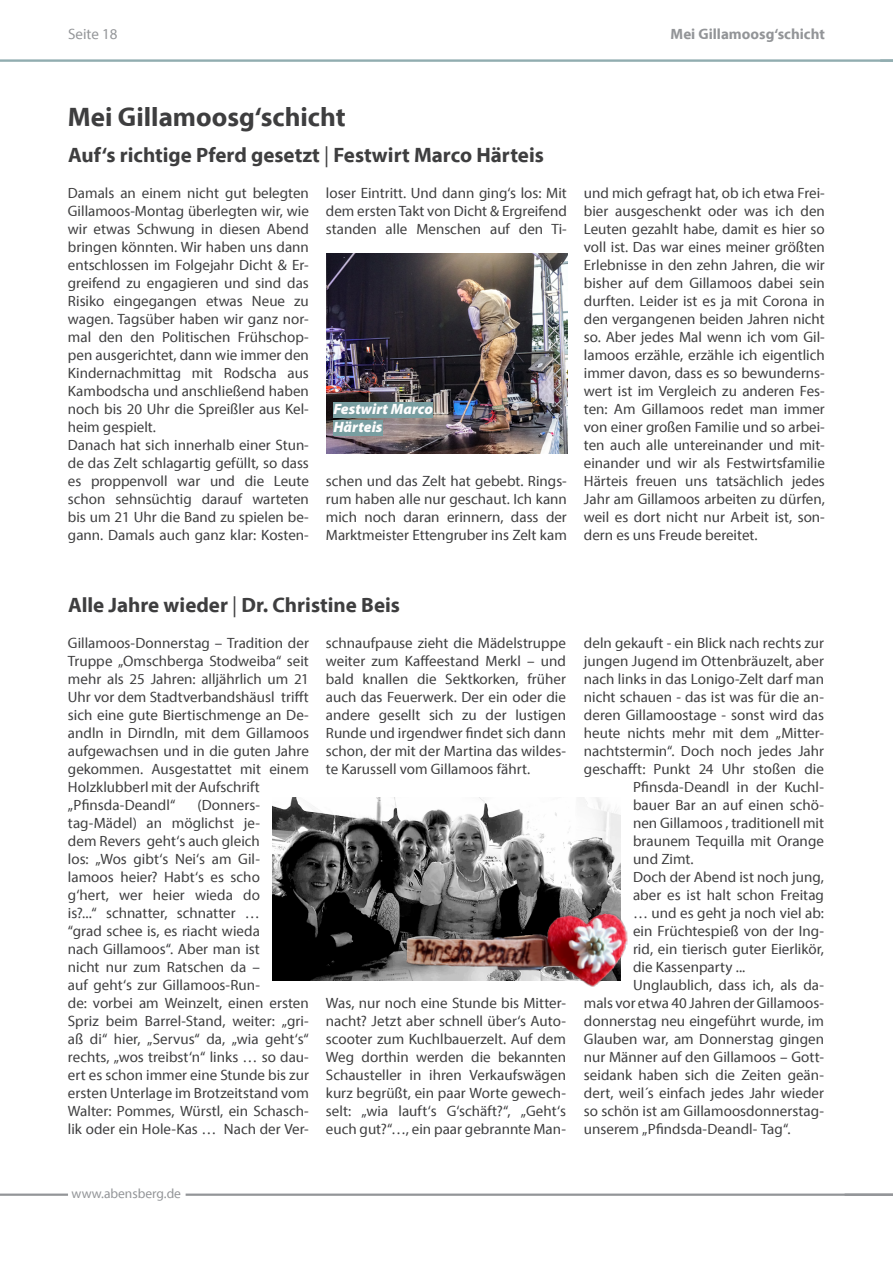
<style>
.page{position:relative;width:893px;height:1263px;background:#fff}
.page>*{position:absolute;margin:0;border:0;box-sizing:border-box;transform-origin:0 0}
.Überschrift{font:700 27px "Myriad Pro";color:#3e3e3f}
.Überschrift_klein{font:700 21px "Myriad Pro";color:#3e3e3f}
.Text{font:15px/18px "Myriad Pro";color:#3e3e3f;text-align:justify}
.Fuß_Kopfzeile{font:700 15px "Myriad Pro";color:#939598}
.Schattierung_türkis{font:italic 900 15px "Myriad Pro";color:#fdfdfd}
.t1{font:15px "Myriad Pro";color:#939598}
.t2{font:13.5px "Myriad Pro";color:#939598}
.s1{font-weight:400}
</style>
<div class="page">
<hr style="left:186px;top:1193px;width:707px;height:3px;background:#939598">
<hr style="left:0;top:1193px;width:68px;height:3px;background:#939598">
<hr style="left:0;top:59px;width:893px;height:3px;background:#91adb0">
<img style="left:273px;top:797px;width:347px;height:184px">
<img style="left:326px;top:254px;width:241px;height:200px">
<div style="left:333px;top:403px;width:100px;height:15px;background:#789ea1"></div>
<div style="left:333px;top:421px;width:49px;height:15px;background:#789ea1"></div>
<img style="left:406px;top:913px;width:222px;height:74px">
<p class="t1" style="left:68px;top:24px;width:51px">Seite 18</p>
<p class="Fuß_Kopfzeile" style="left:671px;top:24px;width:156px">Mei Gillamoosg‘schicht</p>
<p class="Überschrift" style="left:68px;top:99px;width:279px">Mei Gillamoosg‘schicht</p>
<p class="Überschrift_klein" style="left:68px;top:141px;width:477px">Auf‘s richtige Pferd gesetzt <span class="s1">|</span> Festwirt Marco Härteis</p>
<p class="Text" style="left:68px;top:184px;width:242px">Damals an einem nicht gut belegten Gillamoos-Montag überlegten wir, wie wir etwas Schwung in diesen Abend bringen könnten. Wir haben uns dann entschlossen im Folgejahr Dicht &amp; Er&shy;greifend zu engagieren und sind das Risiko eingegangen etwas Neue zu wagen. Tagsüber haben wir ganz nor&shy;mal den den Politischen Frühschop&shy;pen ausgerichtet, dann wie immer den Kindernachmittag mit Rodscha aus Kambodscha und anschließend haben noch bis 20 Uhr die Spreißler aus Kel&shy;heim gespielt.</p>
<p class="Text" style="left:68px;top:436px;width:242px">Danach hat sich innerhalb einer Stun&shy;de das Zelt schlagartig gefüllt, so dass es proppenvoll war und die Leute schon sehnsüchtig darauf warteten bis um 21 Uhr die Band zu spielen be&shy;gann. Damals auch ganz klar: Kosten-</p>
<p class="Text" style="left:326px;top:184px;width:242px">loser Eintritt. Und dann ging‘s los: Mit dem ersten Takt von Dicht &amp; Ergreifend standen alle Menschen auf den Ti-</p>
<p class="Schattierung_türkis" style="left:333px;top:399px;width:101px">Festwirt Marco</p>
<p class="Schattierung_türkis" style="left:333px;top:417px;width:51px">Härteis</p>
<p class="Text" style="left:326px;top:472px;width:242px">schen und das Zelt hat gebebt. Rings&shy;rum haben alle nur geschaut. Ich kann mich noch daran erinnern, dass der Marktmeister Ettengruber ins Zelt kam</p>
<p class="Text" style="left:584px;top:184px;width:242px">und mich gefragt hat, ob ich etwa Frei&shy;bier ausgeschenkt oder was ich den Leuten gezahlt habe, damit es hier so voll ist. Das war eines meiner größten Erlebnisse in den zehn Jahren, die wir bisher auf dem Gillamoos dabei sein durften. Leider ist es ja mit Corona in den vergangenen beiden Jahren nicht so. Aber jedes Mal wenn ich vom Gil&shy;lamoos erzähle, erzähle ich eigentlich immer davon, dass es so bewunderns&shy;wert ist im Vergleich zu anderen Fes&shy;ten: Am Gillamoos redet man immer von einer großen Familie und so arbei&shy;ten auch alle untereinander und mit&shy;einander und wir als Festwirtsfamilie Härteis freuen uns tatsächlich jedes Jahr am Gillamoos arbeiten zu dürfen, weil es dort nicht nur Arbeit ist, son&shy;dern es uns Freude bereitet.</p>
<p class="Überschrift_klein" style="left:68px;top:591px;width:333px">Alle Jahre wieder <span class="s1">|</span> Dr. Christine Beis</p>
<p class="Text" style="left:68px;top:634px;width:242px;text-align:left">Gillamoos-Donnerstag – Tradition der Truppe „Omschberga Stodweiba“ seit mehr als 25 Jahren: alljährlich um 21<br>Uhr vor dem Stadtverbandshäusl trifft sich eine gute Biertischmenge an De&shy;andln in Dirndln, mit dem Gillamoos aufgewachsen und in die guten Jahre gekommen. Ausgestattet mit einem Holzklubberl mit der Aufschrift „Pfinsda-Deandl“</p>
<p class="Text" style="left:68px;top:796px;width:242px;text-align:left;text-indent:130px">(Donners&shy;tag-Mädel) an möglichst je-<br>dem Revers geht‘s auch gleich<br>los: „Wos gibt‘s Nei‘s am Gil&shy;lamoos heier? Habt‘s es scho<br>g‘hert, wer heier wieda do<br>is?...“ schnatter, schnatter …<br>“grad schee is, es riacht wieda<br>nach Gillamoos“. Aber man ist<br>nicht nur zum Ratschen da –<br>auf geht‘s zur Gillamoos-Run-<br>de: vorbei am Weinzelt, einen ersten<br>Spriz beim Barrel-Stand, weiter: „gri&shy;aß di“ hier, „Servus“ da, „wia geht‘s“ rechts, „wos treibst‘n“ links … so dau&shy;ert es schon immer eine Stunde bis zur ersten Unterlage im Brotzeitstand vom<br>Walter: Pommes, Würstl, ein Schasch&shy;lik oder ein Hole-Kas … Nach der Ver-</p>
<p class="Text" style="left:326px;top:634px;width:242px">schnaufpause zieht die Mädelstruppe weiter zum Kaffeestand Merkl – und bald knallen die Sektkorken, früher auch das Feuerwerk. Der ein oder die andere gesellt sich zu der lustigen Runde und irgendwer findet sich dann schon, der mit der Martina das wildes&shy;te Karussell vom Gillamoos fährt.</p>
<p class="Text" style="left:326px;top:994px;width:242px">Was, nur noch eine Stunde bis Mitter&shy;nacht? Jetzt aber schnell über‘s Auto&shy;scooter zum Kuchlbauerzelt. Auf dem Weg dorthin werden die bekannten Schausteller in ihren Verkaufswägen kurz begrüßt, ein paar Worte gewech&shy;selt: „wia lauft‘s G‘schäft?“, „Geht‘s euch gut?“…, ein paar gebrannte Man-</p>
<p class="Text" style="left:584px;top:634px;width:242px">deln gekauft - ein Blick nach rechts zur</p>
<p class="Text" style="left:584px;top:652px;width:242px">jungen Jugend im Ottenbräuzelt, aber</p>
<p class="Text" style="left:584px;top:670px;width:242px">nach links in das Lonigo-Zelt darf man</p>
<p class="Text" style="left:584px;top:688px;width:242px">nicht schauen - das ist was für die an-</p>
<p class="Text" style="left:584px;top:706px;width:242px">deren Gillamoostage - sonst wird das</p>
<p class="Text" style="left:584px;top:724px;width:242px">heute nichts mehr mit dem „Mitter-</p>
<p class="Text" style="left:584px;top:742px;width:242px">nachtstermin“. Doch noch jedes Jahr</p>
<p class="Text" style="left:584px;top:760px;width:242px">geschafft: Punkt 24 Uhr stoßen die</p>
<p class="Text" style="left:633px;top:778px;width:192px">Pfinsda-Deandl in der Kuchl-</p>
<p class="Text" style="left:633px;top:796px;width:192px">bauer Bar an auf einen schö-</p>
<p class="Text" style="left:633px;top:814px;width:192px">nen Gillamoos , traditionell mit</p>
<p class="Text" style="left:633px;top:832px;width:192px">braunem Tequilla mit Orange</p>
<p class="Text" style="left:633px;top:850px;width:62px">und Zimt.</p>
<p class="Text" style="left:633px;top:868px;width:192px">Doch der Abend ist noch jung, aber es ist halt schon Freitag … und es geht ja noch viel ab: ein Früchtespieß von der Ing&shy;rid, ein tierisch guter Eierlikör, die Kassenparty ...</p>
<p class="Text" style="left:584px;top:976px;width:242px;text-indent:49px">Unglaublich, dass ich, als da&shy;mals vor etwa 40 Jahren der Gillamoos&shy;donnerstag neu eingeführt wurde, im Glauben war, am Donnerstag gingen nur Männer auf den Gillamoos – Gott&shy;seidank haben sich die Zeiten geän&shy;dert, weil´s einfach jedes Jahr wieder so schön ist am Gillamoosdonnerstag&shy;unserem „Pfindsda-Deandl- Tag“.</p>
<p class="t2" style="left:72px;top:1185px;width:111px">www.abensberg.de</p>
</div>
